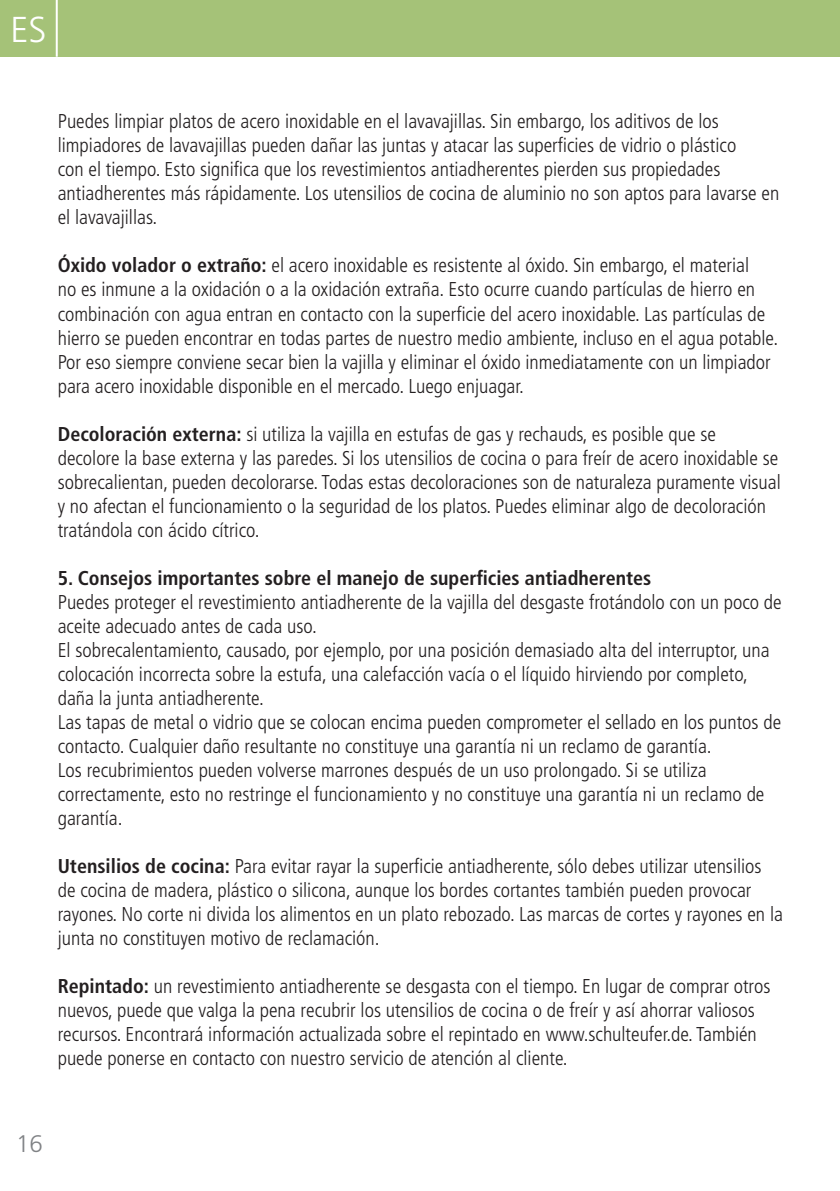
<style>
.page{position:relative;width:840px;height:1191px;background:#fff}
.page>*{position:absolute;margin:0;border:0;box-sizing:border-box;transform-origin:0 0}
.t1{font:300 36px "Frutiger LT Pro";color:#fff}
.t2{font:300 24px "Frutiger LT Pro";color:#808285}
.t3{font:300 condensed 20px/24px "Frutiger LT Pro";color:#231f20}
.t4{font:700 condensed 20px "Frutiger LT Pro";color:#231f20}
.s1{font-weight:700}
</style>
<div class="page">
<div style="left:0;top:0;width:839px;height:57px;background:#a5c278"></div>
<hr style="left:56px;top:0;width:2px;height:57px;background:#fff">
<p class="t1" style="left:10px;top:8px;width:38px">ES</p>
<p class="t3" style="left:58px;top:110px;width:722px">Puedes limpiar platos de acero inoxidable en el lavavajillas. Sin embargo, los aditivos de los limpiadores de lavavajillas pueden dañar las juntas y atacar las superficies de vidrio o plástico<br>con el tiempo. Esto significa que los revestimientos antiadherentes pierden sus propiedades antiadherentes más rápidamente. Los utensilios de cocina de aluminio no son aptos para lavarse en el lavavajillas.</p>
<p class="t3" style="left:58px;top:254px;width:721px"><span class="s1">Óxido volador o extraño:</span> el acero inoxidable es resistente al óxido. Sin embargo, el material<br>no es inmune a la oxidación o a la oxidación extraña. Esto ocurre cuando partículas de hierro en combinación con agua entran en contacto con la superficie del acero inoxidable. Las partículas de hierro se pueden encontrar en todas partes de nuestro medio ambiente, incluso en el agua potable.<br>Por eso siempre conviene secar bien la vajilla y eliminar el óxido inmediatamente con un limpiador para acero inoxidable disponible en el mercado. Luego enjuagar.</p>
<p class="t3" style="left:58px;top:422px;width:724px"><span class="s1">Decoloración externa:</span> si utiliza la vajilla en estufas de gas y rechauds, es posible que se decolore la base externa y las paredes. Si los utensilios de cocina o para freír de acero inoxidable se sobrecalientan, pueden decolorarse. Todas estas decoloraciones son de naturaleza puramente visual y no afectan el funcionamiento o la seguridad de los platos. Puedes eliminar algo de decoloración tratándola con ácido cítrico.</p>
<p class="t4" style="left:58px;top:566px;width:594px">5. Consejos importantes sobre el manejo de superficies antiadherentes</p>
<p class="t3" style="left:58px;top:590px;width:725px">Puedes proteger el revestimiento antiadherente de la vajilla del desgaste frotándolo con un poco de aceite adecuado antes de cada uso.</p>
<p class="t3" style="left:58px;top:638px;width:713px">El sobrecalentamiento, causado, por ejemplo, por una posición demasiado alta del interruptor, una colocación incorrecta sobre la estufa, una calefacción vacía o el líquido hirviendo por completo, daña la junta antiadherente.</p>
<p class="t3" style="left:58px;top:710px;width:724px">Las tapas de metal o vidrio que se colocan encima pueden comprometer el sellado en los puntos de contacto. Cualquier daño resultante no constituye una garantía ni un reclamo de garantía.</p>
<p class="t3" style="left:58px;top:758px;width:707px">Los recubrimientos pueden volverse marrones después de un uso prolongado. Si se utiliza correctamente, esto no restringe el funcionamiento y no constituye una garantía ni un reclamo de garantía.</p>
<p class="t3" style="left:58px;top:854px;width:726px"><span class="s1">Utensilios de cocina:</span> Para evitar rayar la superficie antiadherente, sólo debes utilizar utensilios de cocina de madera, plástico o silicona, aunque los bordes cortantes también pueden provocar rayones. No corte ni divida los alimentos en un plato rebozado. Las marcas de cortes y rayones en la junta no constituyen motivo de reclamación.</p>
<p class="t3" style="left:58px;top:974px;width:713px"><span class="s1">Repintado:</span> un revestimiento antiadherente se desgasta con el tiempo. En lugar de comprar otros nuevos, puede que valga la pena recubrir los utensilios de cocina o de freír y así ahorrar valiosos recursos. Encontrará información actualizada sobre el repintado en www.schulteufer.de. También puede ponerse en contacto con nuestro servicio de atención al cliente.</p>
<p class="t2" style="left:16px;top:1130px;width:28px">16</p>
</div>
